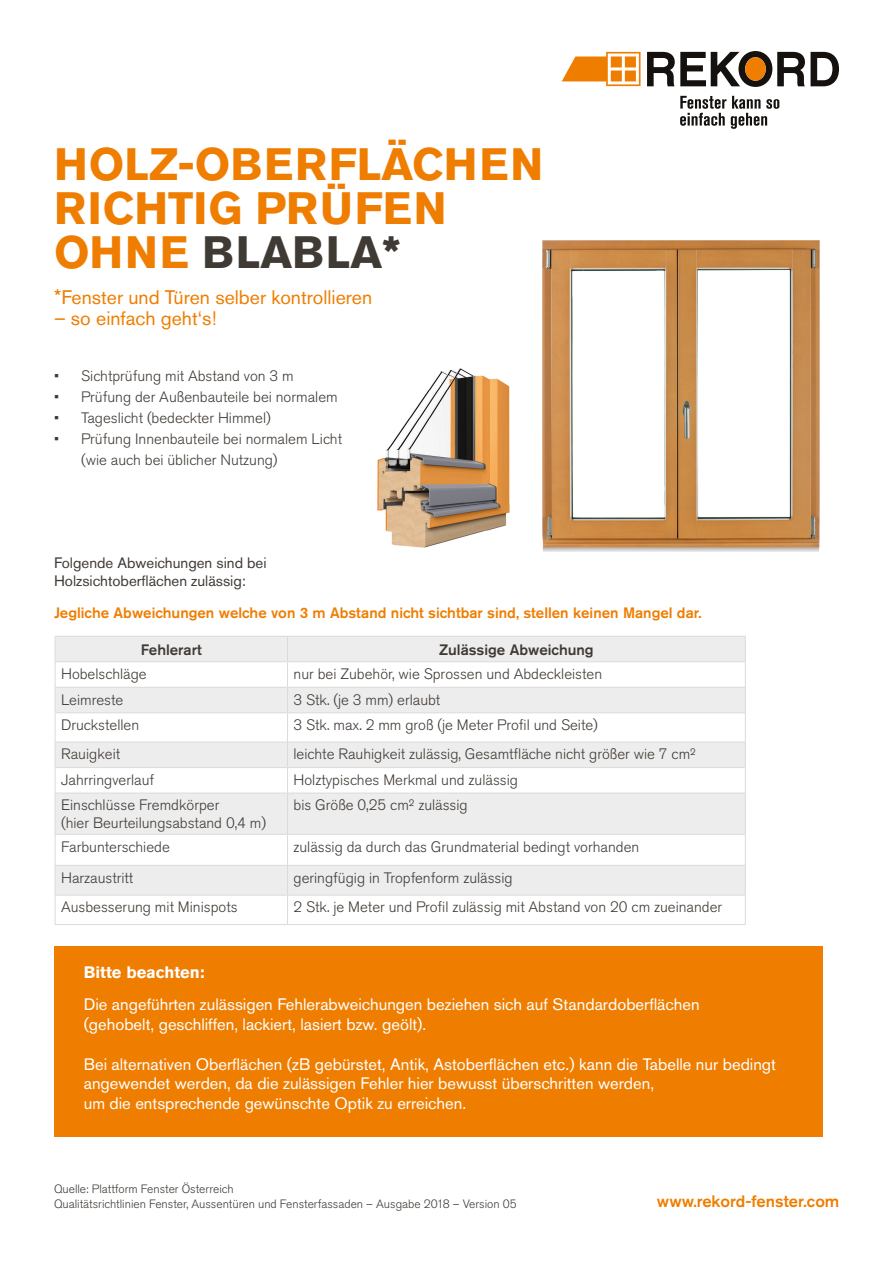
<style>
.page{position:relative;width:893px;height:1263px;background:#fff}
.page>*{position:absolute;margin:0;border:0;box-sizing:border-box;transform-origin:0 0}
.t1{font:700 45px/43.5px "Akzidenz Grotesk Std";letter-spacing:.02em;color:#ef7d00}
.t2{font:19.5px "Akzidenz Grotesk Std";color:#ef7d00}
.t3{font:16.5px/19.8px "Akzidenz Grotesk Std";color:#fff}
.t4{font:500 16.5px "Akzidenz Grotesk Std";color:#ef7d00}
.t5{font:700 16.5px "Akzidenz Grotesk Std";color:#fff}
.t6{font:300 15px/21px "Akzidenz Grotesk Std";color:#403a35}
.t7{font:500 15px "Akzidenz Grotesk Std";color:#ef7d00}
.t8{font:15px/18px "Akzidenz Grotesk Std";color:#403a35}
.t9{font:500 15px "Akzidenz Grotesk Std";color:#403a35}
.t10{font:300 12px/14.4px "Akzidenz Grotesk Std";color:#403a35}
.s1{color:#403a35}
.s2{font-size:21px}
</style>
<div class="page">
<div style="left:54px;top:946px;width:769px;height:190px;background:#ef7d00"></div>
<svg style="left:56px;top:794px;width:689px;height:101px;fill:#ededed"></svg>
<svg style="left:55px;top:636px;width:691px;height:157px"></svg>
<hr style="left:745px;top:835px;width:1px;height:30px;background:#dadada">
<hr style="left:288px;top:865px;width:458px;height:1px;background:#dadada">
<hr style="left:55px;top:835px;width:1px;height:30px;background:#dadada">
<hr style="left:287px;top:835px;width:1px;height:30px;background:#dadada">
<hr style="left:55px;top:924px;width:233px;height:1px;background:#dadada">
<hr style="left:288px;top:895px;width:458px;height:1px;background:#dadada">
<svg style="left:745px;top:866px;width:1px;height:58px"></svg>
<hr style="left:288px;top:924px;width:458px;height:1px;background:#dadada">
<hr style="left:55px;top:865px;width:233px;height:1px;background:#dadada">
<svg style="left:55px;top:866px;width:1px;height:58px"></svg>
<svg style="left:287px;top:866px;width:1px;height:58px"></svg>
<hr style="left:55px;top:895px;width:233px;height:1px;background:#dadada">
<hr style="left:288px;top:793px;width:458px;height:1px;background:#dadada">
<hr style="left:745px;top:793px;width:1px;height:41px;background:#dadada">
<hr style="left:288px;top:834px;width:458px;height:1px;background:#dadada">
<hr style="left:55px;top:793px;width:233px;height:1px;background:#dadada">
<hr style="left:55px;top:793px;width:1px;height:41px;background:#dadada">
<hr style="left:287px;top:793px;width:1px;height:41px;background:#dadada">
<hr style="left:55px;top:834px;width:233px;height:1px;background:#dadada">
<svg style="left:647px;top:51px;width:192px;height:36px"></svg>
<div style="left:745px;top:57px;width:21px;height:24px;background:#ef7d00;border-radius:50%"></div>
<svg style="left:562px;top:52px;width:78px;height:34px"></svg>
<svg style="left:680px;top:96px;width:99px;height:33px"></svg>
<img style="left:377px;top:368px;width:133px;height:180px">
<img style="left:542px;top:240px;width:278px;height:312px">
<h1 class="t1" style="left:54px;top:143px;width:491px">HOLZ-OBERFLÄCHEN<br>RICHTIG PRÜFEN<br>OHNE <span class="s1">BLABLA*</span></h1>
<h2 class="t2" style="left:54px;top:285px;width:320px"><span class="s2">*</span>Fenster und Türen selber kontrollieren</h2>
<h2 class="t2" style="left:54px;top:306px;width:164px">– so einfach geht‘s!</h2>
<p class="t6" style="left:54px;top:366px;width:241px">• Sichtprüfung mit Abstand von 3 m</p>
<p class="t6" style="left:54px;top:387px;width:285px">• Prüfung der Außenbauteile bei normalem</p>
<p class="t6" style="left:54px;top:408px;width:218px">• Tageslicht (bedeckter Himmel)</p>
<p class="t6" style="left:81px;top:429px;width:262px;text-indent:-27px">• Prüfung Innenbauteile bei normalem Licht (wie auch bei üblicher Nutzung)</p>
<p class="t8" style="left:54px;top:554px;width:214px">Folgende Abweichungen sind bei<br>Holzsichtoberflächen zulässig:</p>
<p class="t7" style="left:54px;top:603px;width:649px">Jegliche Abweichungen welche von 3 m Abstand nicht sichtbar sind, stellen keinen Mangel dar.</p>
<p class="t9" style="left:141px;top:640px;width:62px">Fehlerart</p>
<p class="t9" style="left:439px;top:640px;width:156px">Zulässige Abweichung</p>
<p class="t6" style="left:61px;top:664px;width:87px">Hobelschläge</p>
<p class="t6" style="left:294px;top:664px;width:310px">nur bei Zubehör, wie Sprossen und Abdeckleisten</p>
<p class="t6" style="left:61px;top:689px;width:64px">Leimreste</p>
<p class="t6" style="left:294px;top:689px;width:148px">3 Stk. (je 3 mm) erlaubt</p>
<p class="t6" style="left:61px;top:715px;width:80px">Druckstellen</p>
<p class="t6" style="left:294px;top:715px;width:306px">3 Stk. max. 2 mm groß (je Meter Profil und Seite)</p>
<p class="t6" style="left:61px;top:744px;width:61px">Rauigkeit</p>
<p class="t6" style="left:294px;top:744px;width:404px">leichte Rauhigkeit zulässig, Gesamtfläche nicht größer wie 7 cm²</p>
<p class="t6" style="left:61px;top:769px;width:95px">Jahrringverlauf</p>
<p class="t6" style="left:294px;top:769px;width:226px">Holztypisches Merkmal und zulässig</p>
<p class="t6" style="left:61px;top:796px;width:207px;line-height:18px">Einschlüsse Fremdkörper<br>(hier Beurteilungsabstand 0,4 m)</p>
<p class="t6" style="left:294px;top:795px;width:176px">bis Größe 0,25 cm² zulässig</p>
<p class="t6" style="left:61px;top:836px;width:110px">Farbunterschiede</p>
<p class="t6" style="left:294px;top:836px;width:347px">zulässig da durch das Grundmaterial bedingt vorhanden</p>
<p class="t6" style="left:61px;top:867px;width:74px">Harzaustritt</p>
<p class="t6" style="left:294px;top:867px;width:221px">geringfügig in Tropfenform zulässig</p>
<p class="t6" style="left:61px;top:897px;width:178px">Ausbesserung mit Minispots</p>
<p class="t6" style="left:294px;top:897px;width:430px">2 Stk. je Meter und Profil zulässig mit Abstand von 20 cm zueinander</p>
<p class="t5" style="left:84px;top:963px;width:122px">Bitte beachten:</p>
<p class="t3" style="left:84px;top:994px;width:617px">Die angeführten zulässigen Fehlerabweichungen beziehen sich auf Standardoberflächen (gehobelt, geschliffen, lackiert, lasiert bzw. geölt).</p>
<p class="t3" style="left:84px;top:1054px;width:694px">Bei alternativen Oberflächen (zB gebürstet, Antik, Astoberflächen etc.) kann die Tabelle nur bedingt angewendet werden, da die zulässigen Fehler hier bewusst überschritten werden,<br>um die entsprechende gewünschte Optik zu erreichen.</p>
<p class="t10" style="left:54px;top:1182px;width:464px">Quelle: Plattform Fenster Österreich<br>Qualitätsrichtlinien Fenster, Aussentüren und Fensterfassaden – Ausgabe 2018 – Version 05</p>
<p class="t4" style="left:657px;top:1191px;width:184px">www.rekord-fenster.com</p>
</div>
